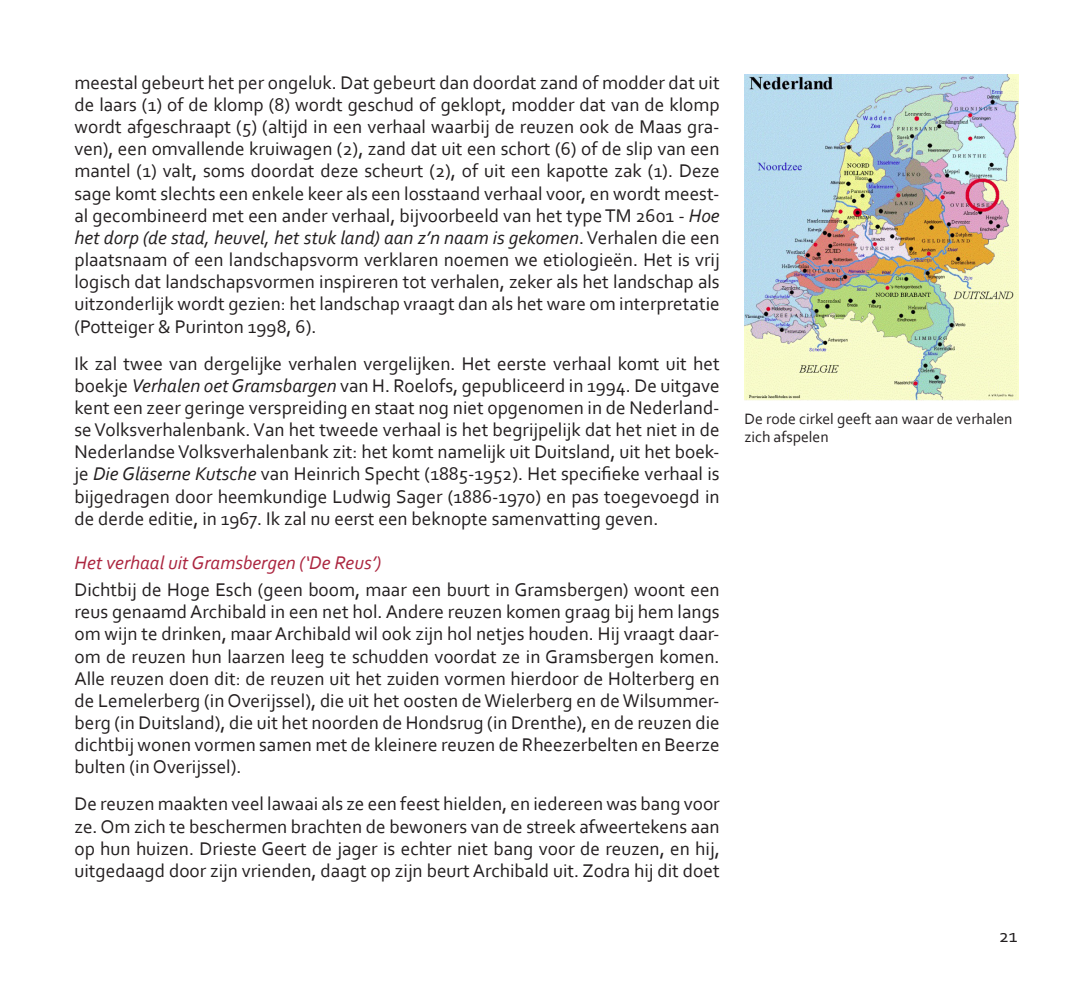
<style>
.page{position:relative;width:1092px;height:993px;background:#fff}
.page>*{position:absolute;margin:0;border:0;box-sizing:border-box;transform-origin:0 0}
.Tekst_na{font:19.25px/22.1px "Corbel";color:#231f20;text-align:justify}
.Kop_italic{font:italic 19.25px "Corbel";color:#ac2640}
.Bijschrift{font:15.75px/18px "Corbel";color:#231f20}
.s1{font-style:italic}
</style>
<div class="page">
<img style="left:744px;top:74px;width:274px;height:326px">
<p class="Tekst_na" style="left:74px;top:71px;width:646px">meestal gebeurt het per ongeluk. Dat gebeurt dan doordat zand of modder dat uit de laars (1) of de klomp (8) wordt geschud of geklopt, modder dat van de klomp wordt afgeschraapt (5) (altijd in een verhaal waarbij de reuzen ook de Maas gra&shy;ven), een omvallende kruiwagen (2), zand dat uit een schort (6) of de slip van een mantel (1) valt, soms doordat deze scheurt (2), of uit een kapotte zak (1). Deze sage komt slechts een enkele keer als een losstaand verhaal voor, en wordt meest&shy;al gecombineerd met een ander verhaal, bijvoorbeeld van het type TM 2601 - <span class="s1">Hoe het dorp (de stad, heuvel, het stuk land) aan z’n naam is gekomen</span>. Verhalen die een plaatsnaam of een landschapsvorm verklaren noemen we etiologieën. Het is vrij logisch dat landschapsvormen inspireren tot verhalen, zeker als het landschap als uitzonderlijk wordt gezien: het landschap vraagt dan als het ware om interpretatie (Potteiger &amp; Purinton 1998, 6).</p>
<p class="Tekst_na" style="left:74px;top:351px;width:646px">Ik zal twee van dergelijke verhalen vergelijken. Het eerste verhaal komt uit het boekje <span class="s1">Verhalen oet Gramsbargen</span> van H. Roelofs, gepubliceerd in 1994. De uitgave kent een zeer geringe verspreiding en staat nog niet opgenomen in de Nederland&shy;se Volksverhalenbank. Van het tweede verhaal is het begrijpelijk dat het niet in de Nederlandse Volksverhalenbank zit: het komt namelijk uit Duitsland, uit het boek&shy;je <span class="s1">Die Gläserne Kutsche</span> van Heinrich Specht (1885-1952). Het specifieke verhaal is bijgedragen door heemkundige Ludwig Sager (1886-1970) en pas toegevoegd in de derde editie, in 1967. Ik zal nu eerst een beknopte samenvatting geven.</p>
<p class="Kop_italic" style="left:74px;top:550px;width:308px">Het verhaal uit Gramsbergen (‘De Reus’)</p>
<p class="Tekst_na" style="left:74px;top:578px;width:646px">Dichtbij de Hoge Esch (geen boom, maar een buurt in Gramsbergen) woont een reus genaamd Archibald in een net hol. Andere reuzen komen graag bij hem langs om wijn te drinken, maar Archibald wil ook zijn hol netjes houden. Hij vraagt daar&shy;om de reuzen hun laarzen leeg te schudden voordat ze in Gramsbergen komen.<br>Alle reuzen doen dit: de reuzen uit het zuiden vormen hierdoor de Holterberg en de Lemelerberg (in Overijssel), die uit het oosten de Wielerberg en de Wilsummer&shy;berg (in Duitsland), die uit het noorden de Hondsrug (in Drenthe), en de reuzen die dichtbij wonen vormen samen met de kleinere reuzen de Rheezerbelten en Beerze bulten (in Overijssel).</p>
<p class="Tekst_na" style="left:74px;top:792px;width:646px">De reuzen maakten veel lawaai als ze een feest hielden, en iedereen was bang voor ze. Om zich te beschermen brachten de bewoners van de streek afweertekens aan op hun huizen. Drieste Geert de jager is echter niet bang voor de reuzen, en hij, uitgedaagd door zijn vrienden, daagt op zijn beurt Archibald uit. Zodra hij dit doet</p>
<p class="Bijschrift" style="left:744px;top:409px;width:269px">De rode cirkel geeft aan waar de verhalen zich afspelen</p>
<p class="Tekst_na" style="left:998px;top:923px;width:20px">21</p>
</div>
